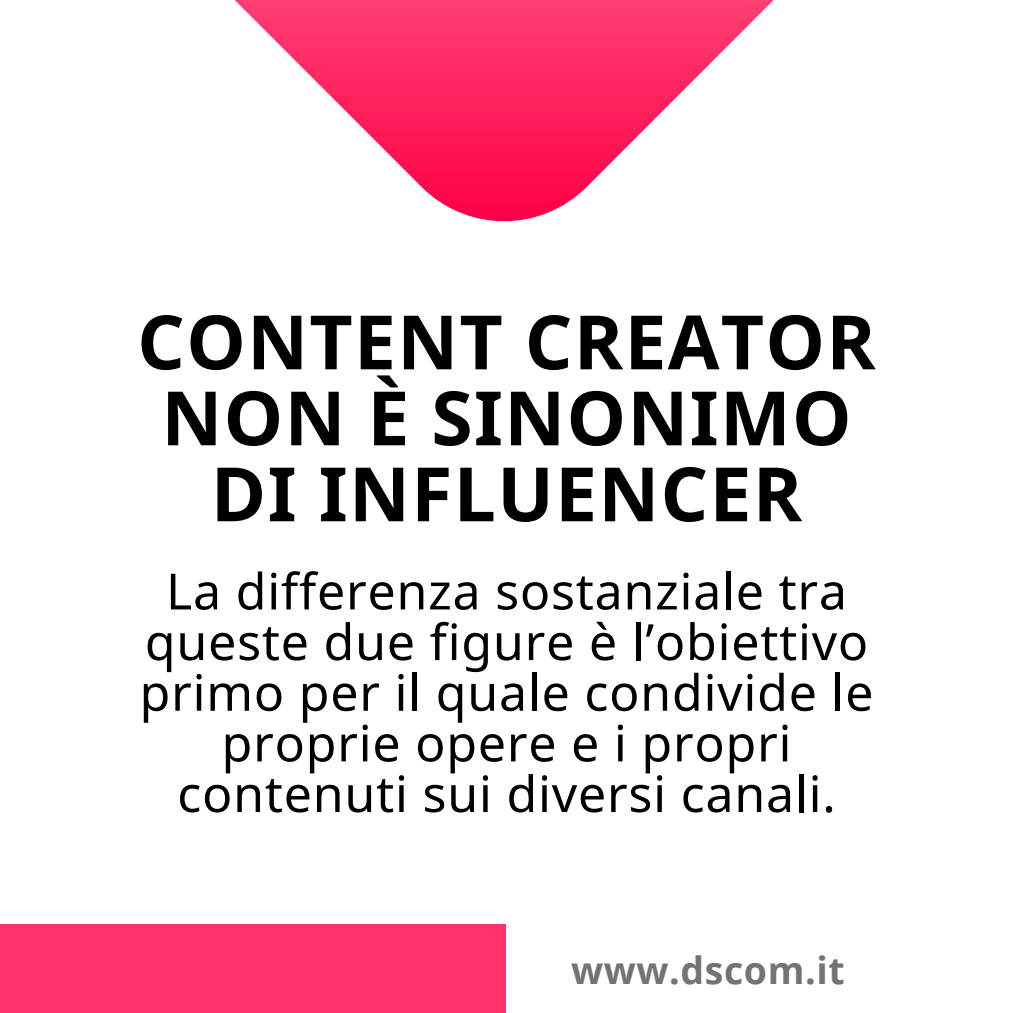
<style>
.page{position:relative;width:1013px;height:1013px;background:#fff}
.page>*{position:absolute;margin:0;border:0;box-sizing:border-box;transform-origin:0 0}
.t1{font:700 75px/76px "Noto Sans";letter-spacing:.015em;color:#000;text-align:center}
.t2{font:50px/50.6px "Noto Sans";letter-spacing:.015em;color:#000;text-align:center}
.t3{font:700 37.5px "Noto Sans";letter-spacing:.015em;color:#737373}
</style>
<div class="page">
<div style="left:0;top:924px;width:506px;height:88px;background:#ff326b"></div>
<svg style="left:234px;top:0;width:540px;height:222px"></svg>
<h1 class="t1" style="left:137px;top:302px;width:740px">CONTENT CREATOR<br>NON È SINONIMO<br>DI INFLUENCER</h1>
<p class="t2" style="left:139px;top:564px;width:735px">La differenza sostanziale tra queste due figure è l’obiettivo primo per il quale condivide le proprie opere e i propri contenuti sui diversi canali.</p>
<p class="t3" style="left:571px;top:943px;width:275px">www.dscom.it</p>
</div>
